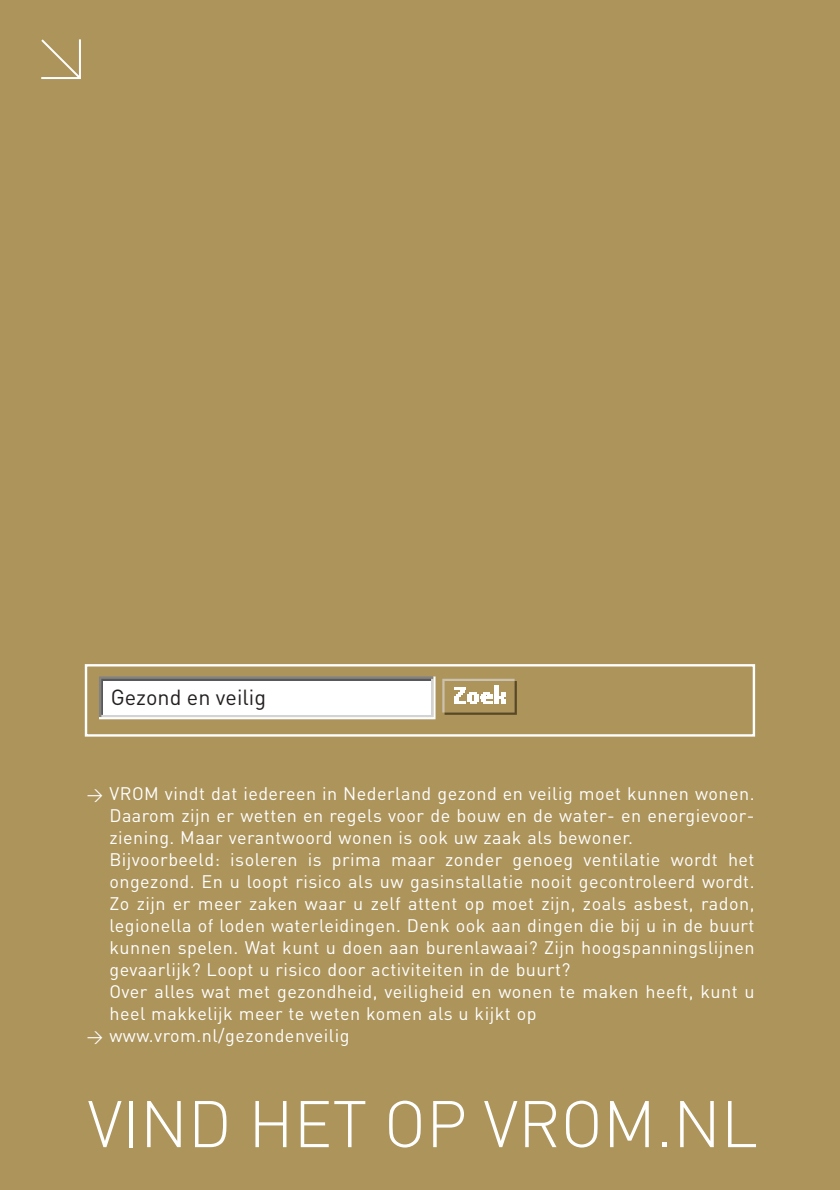
<style>
.page{position:relative;width:840px;height:1190px;background:#ac945b}
.page>*{position:absolute;margin:0;border:0;box-sizing:border-box;transform-origin:0 0}
.t1{font:300 64.8px "DIN";color:#fff}
.t2{font:21.6px "DIN";color:#231f1f}
.t3{font:18px "DIN";letter-spacing:.025em;color:#fff}
.s1{font-family:"DIN Regular Alternate";font-size:16px}
</style>
<div class="page">
<svg style="left:41px;top:39px;width:40px;height:40px"></svg>
<svg style="left:442px;top:679px;width:75px;height:36px"></svg>
<svg style="left:99px;top:676px;width:337px;height:43px;background:#a8a7a4"></svg>
<div style="left:104px;top:681px;width:327px;height:34px;background:#fff"></div>
<div style="left:85px;top:664px;width:670px;height:73px;border:2px solid #fff"></div>
<p class="t2" style="left:111px;top:689px;width:157px">Gezond en veilig</p>
<p class="t3" style="left:87px;top:787px;width:669px"><span class="s1">&gt;</span> VROM vindt dat iedereen in Nederland gezond en veilig moet kunnen wonen.</p>
<p class="t3" style="left:109px;top:809px;width:647px">Daarom zijn er wetten en regels voor de bouw en de water- en energievoor-</p>
<p class="t3" style="left:109px;top:831px;width:525px">ziening. Maar verantwoord wonen is ook uw zaak als bewoner.</p>
<p class="t3" style="left:109px;top:853px;width:647px">Bijvoorbeeld: isoleren is prima maar zonder genoeg ventilatie wordt het</p>
<p class="t3" style="left:109px;top:875px;width:647px">ongezond. En u loopt risico als uw gasinstallatie nooit gecontroleerd wordt.</p>
<p class="t3" style="left:109px;top:897px;width:647px">Zo zijn er meer zaken waar u zelf attent op moet zijn, zoals asbest, radon,</p>
<p class="t3" style="left:109px;top:919px;width:647px">legionella of loden waterleidingen. Denk ook aan dingen die bij u in de buurt</p>
<p class="t3" style="left:109px;top:941px;width:647px">kunnen spelen. Wat kunt u doen aan burenlawaai? Zijn hoogspanningslijnen</p>
<p class="t3" style="left:109px;top:963px;width:463px">gevaarlijk? Loopt u risico door activiteiten in de buurt?</p>
<p class="t3" style="left:109px;top:985px;width:647px">Over alles wat met gezondheid, veiligheid en wonen te maken heeft, kunt u</p>
<p class="t3" style="left:109px;top:1007px;width:429px">heel makkelijk meer te weten komen als u kijkt op</p>
<p class="t3" style="left:87px;top:1029px;width:264px"><span class="s1">&gt;</span> www.vrom.nl/gezondenveilig</p>
<h1 class="t1" style="left:88px;top:1101px;width:672px">VIND HET OP VROM.NL</h1>
</div>
